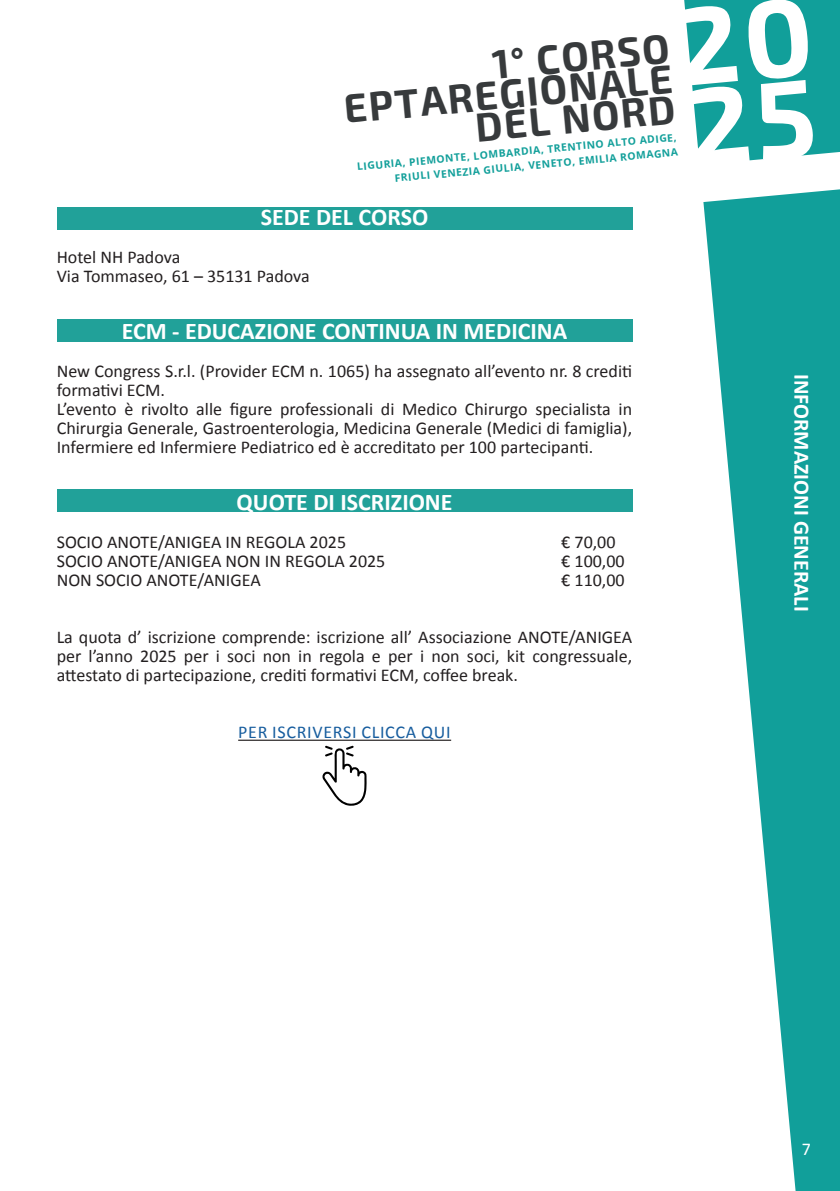
<style>
.page{position:relative;width:840px;height:1191px;background:#fff}
.page>*{position:absolute;margin:0;border:0;box-sizing:border-box;transform-origin:0 0}
.t1{font:700 110px/81.2px "Exo 2";color:#fff}
.t2{font:700 40px/30.6px "Exo 2";color:#373a3c;text-align:right}
.Normale{font:700 24px "Calibri";color:#fff}
.t3{font:700 22px "Calibri";color:#fff}
.Normale-2{font:18px/19px "Calibri";color:#231f20;text-align:justify}
.Normale-3{font:18px "Calibri";letter-spacing:.04em;color:#175d9e}
.t4{font:18px "Calibri";color:#fff}
.t5{font:700 10.4px/14.8px "Open Sans";color:#119f9a;text-align:right}
</style>
<div class="page">
<svg style="left:684px;top:0;width:155px;height:165px;background:#25a7a2"></svg>
<svg style="left:703px;top:189px;width:136px;height:1002px;fill:#119f9a"></svg>
<svg style="left:322px;top:745px;width:44px;height:61px"></svg>
<div style="left:57px;top:207px;width:575px;height:23px;background:#21a199"></div>
<div style="left:57px;top:319px;width:575px;height:23px;background:#21a199"></div>
<div style="left:57px;top:489px;width:575px;height:23px;background:#21a199"></div>
<hr style="left:238px;top:739px;width:213px;height:2px;background:#231f20">
<h1 class="t1" style="left:672px;top:10px;width:139px;rotate:-5deg">20<br>25</h1>
<h2 class="t2" style="left:340px;top:63px;width:331px;rotate:-5deg">1° CORSO<br>EPTAREGIONALE<br>DEL NORD</h2>
<p class="t5" style="left:356px;top:158px;width:322px;rotate:-5deg">LIGURIA, PIEMONTE, LOMBARDIA, TRENTINO ALTO ADIGE,<br>FRIULI VENEZIA GIULIA, VENETO, EMILIA ROMAGNA</p>
<p class="Normale" style="left:260px;top:200px;width:169px">SEDE DEL CORSO</p>
<p class="Normale-2" style="left:57px;top:247px;width:125px">Hotel NH Padova</p>
<p class="Normale-2" style="left:57px;top:266px;width:254px">Via Tommaseo, 61 – 35131 Padova</p>
<p class="Normale" style="left:122px;top:314px;width:447px">ECM - EDUCAZIONE CONTINUA IN MEDICINA</p>
<p class="Normale-2" style="left:57px;top:361px;width:576px">New Congress S.r.l. (Provider ECM n. 1065) ha assegnato all’evento nr. 8 crediti formativi ECM.</p>
<p class="Normale-2" style="left:57px;top:399px;width:576px">L’evento è rivolto alle figure professionali di Medico Chirurgo specialista in Chirurgia Generale, Gastroenterologia, Medicina Generale (Medici di famiglia), Infermiere ed Infermiere Pediatrico ed è accreditato per 100 partecipanti.</p>
<p class="Normale" style="left:236px;top:485px;width:217px">QUOTE DI ISCRIZIONE</p>
<p class="Normale-2" style="left:57px;top:532px;width:291px">SOCIO ANOTE/ANIGEA IN REGOLA 2025</p>
<p class="Normale-2" style="left:561px;top:532px;width:56px">€ 70,00</p>
<p class="Normale-2" style="left:57px;top:551px;width:330px">SOCIO ANOTE/ANIGEA NON IN REGOLA 2025</p>
<p class="Normale-2" style="left:561px;top:551px;width:65px">€ 100,00</p>
<p class="Normale-2" style="left:57px;top:570px;width:205px">NON SOCIO ANOTE/ANIGEA</p>
<p class="Normale-2" style="left:561px;top:570px;width:65px">€ 110,00</p>
<p class="Normale-2" style="left:57px;top:627px;width:576px">La quota d’ iscrizione comprende: iscrizione all’ Associazione ANOTE/ANIGEA per l’anno 2025 per i soci non in regola e per i non soci, kit congressuale, attestato di partecipazione, crediti formativi ECM, coffee break.</p>
<p class="Normale-3" style="left:238px;top:719px;width:214px">PER ISCRIVERSI CLICCA QUI</p>
<p class="t3" style="left:816px;top:374px;width:239px;rotate:90deg">INFORMAZIONI GENERALI</p>
<p class="t4" style="left:801px;top:1136px;width:11px">7</p>
</div>
